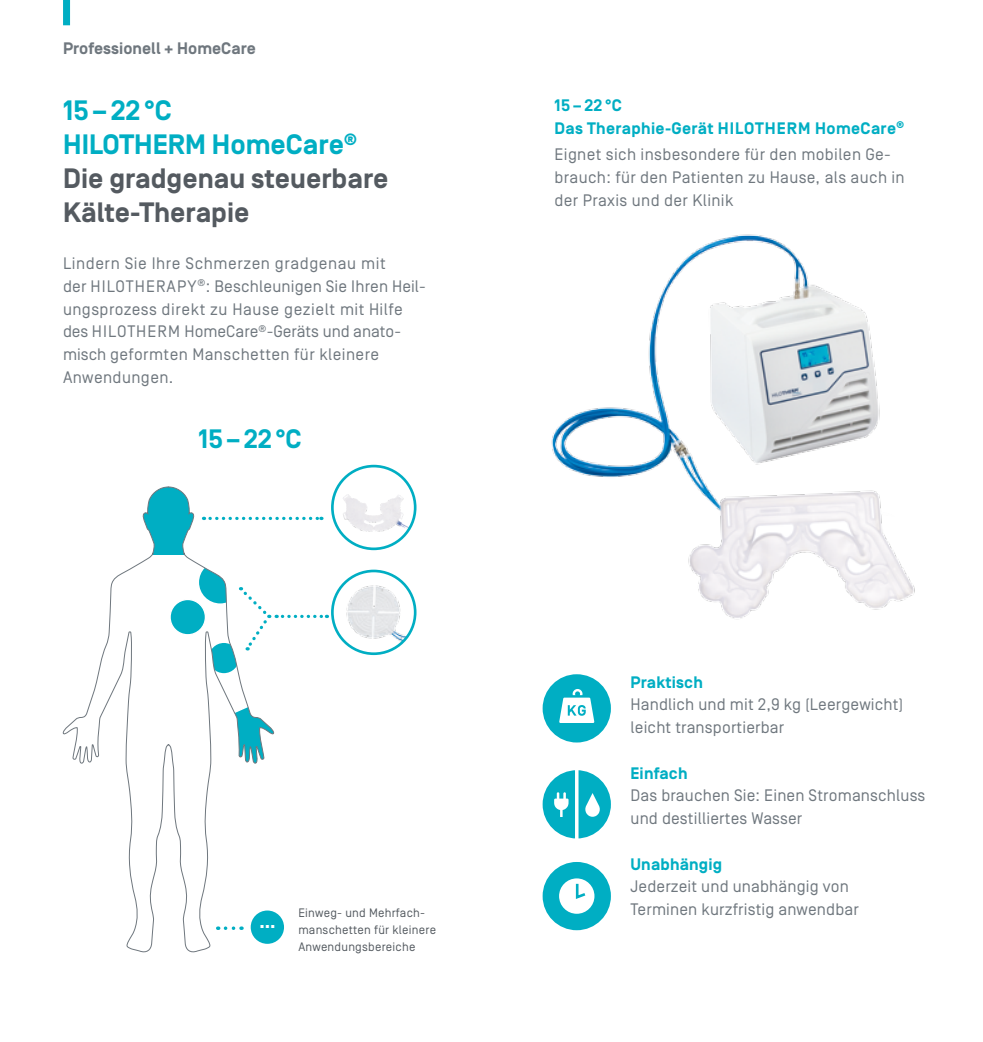
<style>
.page{position:relative;width:983px;height:1042px;background:#fff}
.page>*{position:absolute;margin:0;border:0;box-sizing:border-box;transform-origin:0 0}
.t1{font:700 28px/34.1px "Simplon Norm";color:#545a60}
.t2{font:700 26.6px "Simplon Norm";color:#00aec3}
.t3{font:700 18.72px "Simplon Norm";color:#fff}
.t4{font:16.62px/22.8px "Simplon Norm";letter-spacing:.015em;color:#6f777e}
.t5{font:700 16.62px/22.8px "Simplon Norm";letter-spacing:.02em;color:#00aec3}
.t6{font:700 16.62px "Simplon Norm";letter-spacing:.005em;color:#6f777e}
.t7{font:12.25px/17.2px "Simplon Norm";letter-spacing:.02em;color:#545a60}
.s1{color:#00aec3}
</style>
<div class="page">
<div style="left:63px;top:0;width:7px;height:25px;background:#00aec3"></div>
<img style="left:551px;top:234px;width:364px;height:385px">
<svg style="left:63px;top:486px;width:211px;height:467px"></svg>
<img style="left:333px;top:571px;width:82px;height:83px">
<div style="left:331px;top:570px;width:85px;height:85px;border:3px solid #00aec3;border-radius:50%"></div>
<img style="left:342px;top:494px;width:68px;height:39px">
<div style="left:331px;top:465px;width:85px;height:85px;border:3px solid #00aec3;border-radius:50%"></div>
<svg style="left:210px;top:517px;width:112px;height:3px"></svg>
<svg style="left:225px;top:926px;width:17px;height:4px"></svg>
<div style="left:251px;top:910px;width:33px;height:34px;background:#00aec3;border-radius:50%"></div>
<svg style="left:240px;top:587px;width:87px;height:64px"></svg>
<div style="left:542px;top:674px;width:68px;height:68px;background:#00aec3;border-radius:50%"></div>
<div style="left:542px;top:770px;width:68px;height:68px;background:#00aec3;border-radius:50%"></div>
<div style="left:542px;top:862px;width:68px;height:68px;background:#00aec3;border-radius:50%"></div>
<svg style="left:585px;top:793px;width:15px;height:24px"></svg>
<svg style="left:554px;top:792px;width:14px;height:25px"></svg>
<hr style="left:575px;top:769px;width:3px;height:73px;background:#fff">
<div style="left:559px;top:878px;width:35px;height:36px;background:#fff;border-radius:50%"></div>
<svg style="left:575px;top:881px;width:13px;height:18px"></svg>
<svg style="left:559px;top:689px;width:35px;height:34px"></svg>
<p class="t6" style="left:63px;top:39px;width:194px">Professionell + HomeCare</p>
<h1 class="t1" style="left:63px;top:95px;width:327px"><span class="s1">15–22°C<br>HILOTHERM HomeCare</span><sup>®<br></sup>Die gradgenau steuerbare<br>Kälte-Therapie</h1>
<p class="t4" style="left:63px;top:252px;width:364px">Lindern Sie Ihre Schmerzen gradgenau mit<br>der HILOTHERAPY<sup>®</sup>: Beschleunigen Sie Ihren Heil&shy;ungsprozess direkt zu Hause gezielt mit Hilfe des HILOTHERM HomeCare<sup>®</sup>-Geräts und anato&shy;misch geformten Manschetten für kleinere Anwendungen.</p>
<h2 class="t2" style="left:198px;top:425px;width:105px">15–22°C</h2>
<p class="t3" style="left:259px;top:912px;width:18px">…</p>
<p class="t7" style="left:298px;top:904px;width:139px">Einweg- und Mehrfach&shy;manschetten für kleinere<br>Anwendungsbereiche</p>
<p class="t5" style="left:554px;top:95px;width:351px">15–22°C<br>Das Theraphie-Gerät HILOTHERM HomeCare<sup>®</sup></p>
<p class="t4" style="left:554px;top:143px;width:351px">Eignet sich insbesondere für den mobilen Ge&shy;brauch: für den Patienten zu Hause, als auch in der Praxis und der Klinik</p>
<p class="t5" style="left:630px;top:671px;width:74px">Praktisch</p>
<p class="t4" style="left:630px;top:693px;width:274px">Handlich und mit 2,9 kg (Leergewicht) leicht transportierbar</p>
<p class="t5" style="left:630px;top:762px;width:59px">Einfach</p>
<p class="t4" style="left:630px;top:784px;width:296px">Das brauchen Sie: Einen Stromanschluss und destilliertes Wasser</p>
<p class="t5" style="left:630px;top:853px;width:93px">Unabhängig</p>
<p class="t4" style="left:630px;top:875px;width:230px">Jederzeit und unabhängig von<br>Terminen kurzfristig anwendbar</p>
</div>
